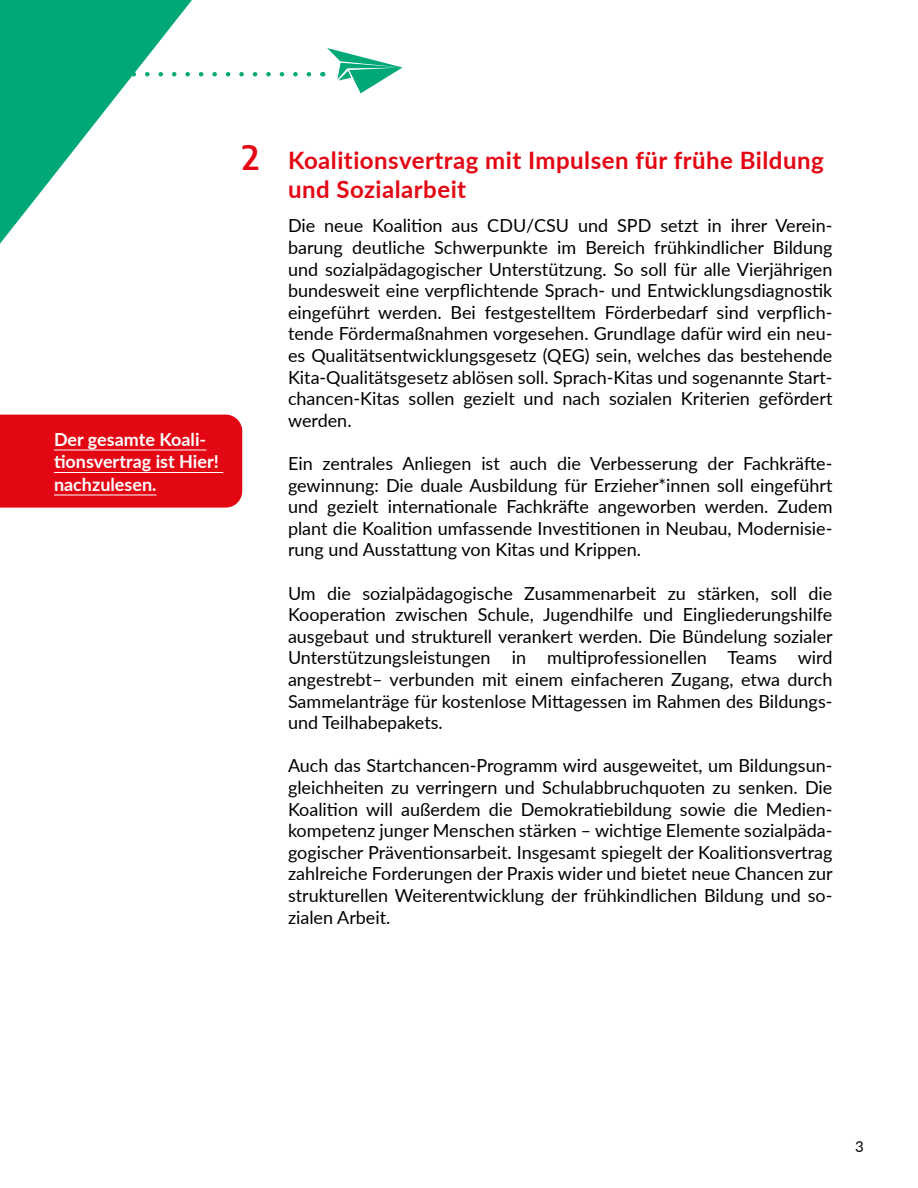
<style>
.page{position:relative;width:918px;height:1188px;background:#fff}
.page>*{position:absolute;margin:0;border:0;box-sizing:border-box;transform-origin:0 0}
.t1{font:600 33px "Encode Sans";color:#e30613}
.t2{font:700 24px/28.8px "Lato";letter-spacing:.02em;color:#e30613}
.t3{font:18px/21.6px "Lato";color:#000;text-align:justify}
.t4{font:700 18px/22.5px "Lato";color:#fff}
.t5{font:15px "Lato";color:#000}
</style>
<div class="page">
<svg style="left:199px;top:72px;width:110px;height:4px"></svg>
<svg style="left:322px;top:48px;width:80px;height:45px"></svg>
<svg style="left:0;top:0;width:192px;height:244px"></svg>
<div style="left:0;top:415px;width:242px;height:93px;background:#e30613"></div>
<hr style="left:54px;top:450px;width:152px;height:1px;background:#fff">
<hr style="left:54px;top:472px;width:169px;height:1px;background:#fff">
<hr style="left:54px;top:495px;width:103px;height:1px;background:#fff">
<h1 class="t1" style="left:242px;top:134px;width:19px">2</h1>
<p class="t4" style="left:54px;top:427px;width:166px">Der gesamte Koali&shy;tionsvertrag ist Hier! nachzulesen.</p>
<h2 class="t2" style="left:288px;top:145px;width:537px">Koalitionsvertrag mit Impulsen für frühe Bildung und Sozialarbeit</h2>
<p class="t3" style="left:288px;top:214px;width:546px">Die neue Koalition aus CDU/CSU und SPD setzt in ihrer Verein&shy;barung deutliche Schwerpunkte im Bereich frühkindlicher Bildung und sozialpädagogischer Unterstützung. So soll für alle Vierjährigen bundesweit eine verpflichtende Sprach- und Entwicklungsdiagnostik eingeführt werden. Bei festgestelltem Förderbedarf sind verpflich&shy;tende Fördermaßnahmen vorgesehen. Grundlage dafür wird ein neu&shy;es Qualitätsentwicklungsgesetz (QEG) sein, welches das bestehende Kita-Qualitätsgesetz ablösen soll. Sprach-Kitas und sogenannte Start&shy;chancen-Kitas sollen gezielt und nach sozialen Kriterien gefördert werden.</p>
<p class="t3" style="left:288px;top:452px;width:546px">Ein zentrales Anliegen ist auch die Verbesserung der Fachkräfte&shy;gewinnung: Die duale Ausbildung für Erzieher*innen soll eingeführt und gezielt internationale Fachkräfte angeworben werden. Zudem plant die Koalition umfassende Investitionen in Neubau, Modernisie&shy;rung und Ausstattung von Kitas und Krippen.</p>
<p class="t3" style="left:288px;top:581px;width:546px">Um die sozialpädagogische Zusammenarbeit zu stärken, soll die Kooperation zwischen Schule, Jugendhilfe und Eingliederungshilfe ausgebaut und strukturell verankert werden. Die Bündelung sozialer Unterstützungsleistungen in multiprofessionellen Teams wird angestrebt– verbunden mit einem einfacheren Zugang, etwa durch Sammelanträge für kostenlose Mittagessen im Rahmen des Bildungs&shy;und Teilhabepakets.</p>
<p class="t3" style="left:288px;top:754px;width:546px">Auch das Startchancen-Programm wird ausgeweitet, um Bildungsun&shy;gleichheiten zu verringern und Schulabbruchquoten zu senken. Die Koalition will außerdem die Demokratiebildung sowie die Medien&shy;kompetenz junger Menschen stärken – wichtige Elemente sozialpäda&shy;gogischer Präventionsarbeit. Insgesamt spiegelt der Koalitionsvertrag zahlreiche Forderungen der Praxis wider und bietet neue Chancen zur strukturellen Weiterentwicklung der frühkindlichen Bildung und so&shy;zialen Arbeit.</p>
<p class="t5" style="left:855px;top:1136px;width:10px">3</p>
</div>
